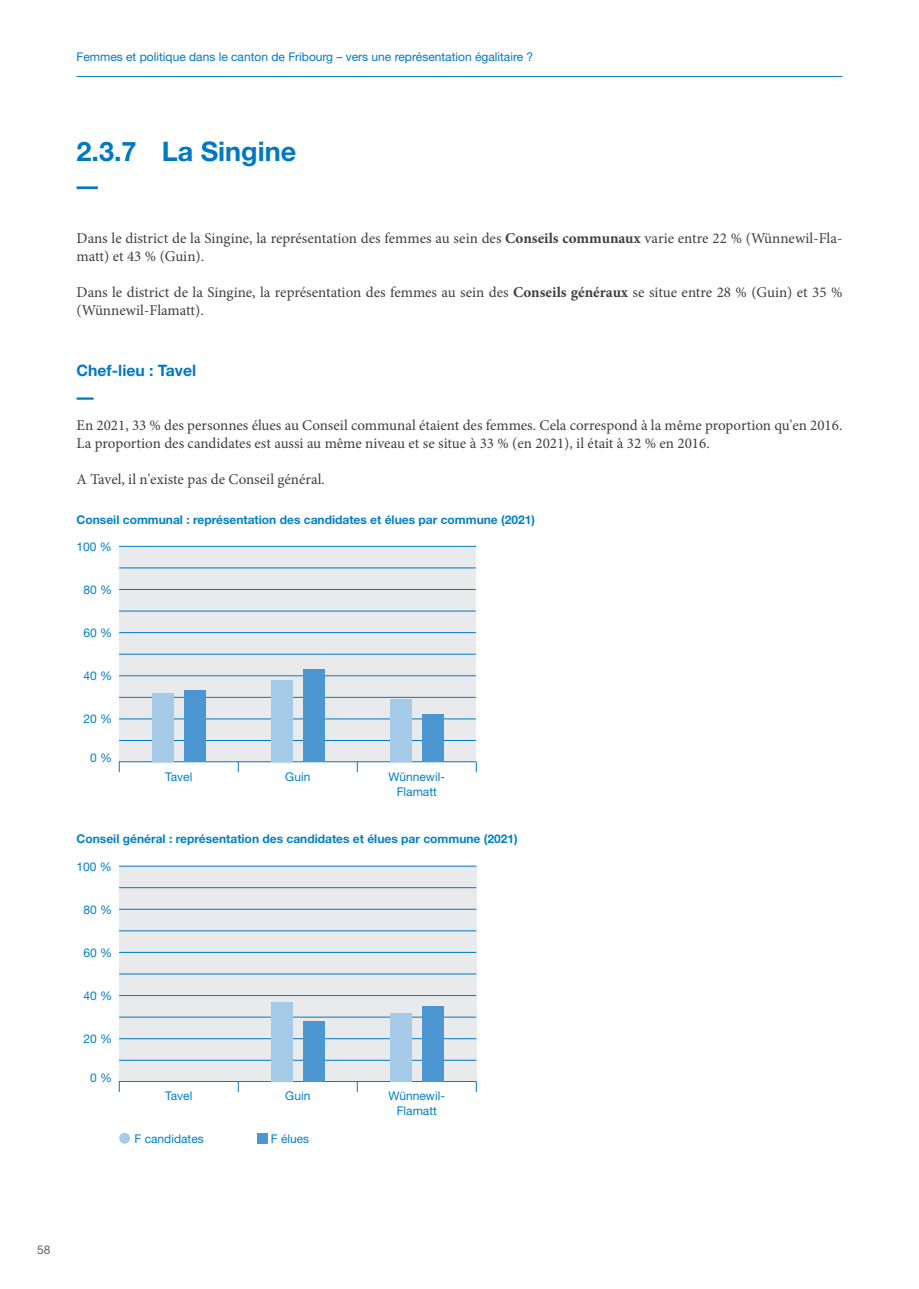
<style>
.page{position:relative;width:919px;height:1289px;background:#fff}
.page>*{position:absolute;margin:0;border:0;box-sizing:border-box;transform-origin:0 0}
.t1{font:700 27px "Helvetica Neue LT Std";color:#0079c2}
.sous-titre-texte_ss{font:700 15.75px "Helvetica Neue LT Std";color:#0079c2}
.Texte{font:15px/18px "Minion Pro";color:#3e3e3f}
.Texte-graph{font:700 12px "Helvetica Neue LT Std";color:#0080c6}
.Texte-graph-2{font:12px/15px "Helvetica Neue LT Std";color:#0080c6;text-align:center}
.t2{font:12px "Helvetica Neue LT Std";color:#0079c2}
.légende_graphiques{font:12px "Helvetica Neue LT Std";color:#0080c6}
.t3{font:12px "Helvetica Neue LT Std";color:#636366}
.s1{font-weight:700}
</style>
<div class="page">
<hr style="left:77px;top:76px;width:765px;height:1px;background:#0079c2">
<div style="left:119px;top:546px;width:357px;height:216px;background:#e6e7e9"></div>
<hr style="left:119px;top:567px;width:356px;height:1px;background:#0079c2">
<hr style="left:119px;top:589px;width:356px;height:1px;background:#0079c2">
<hr style="left:119px;top:632px;width:356px;height:1px;background:#0079c2">
<hr style="left:119px;top:611px;width:356px;height:1px;background:#0079c2">
<hr style="left:119px;top:761px;width:356px;height:1px;background:#0079c2">
<hr style="left:119px;top:697px;width:356px;height:1px;background:#0079c2">
<hr style="left:119px;top:654px;width:356px;height:1px;background:#0079c2">
<hr style="left:119px;top:718px;width:356px;height:1px;background:#0079c2">
<hr style="left:119px;top:740px;width:356px;height:1px;background:#0079c2">
<hr style="left:119px;top:675px;width:356px;height:1px;background:#0079c2">
<hr style="left:119px;top:546px;width:357px;height:1px;background:#0079c2">
<div style="left:152px;top:693px;width:21px;height:69px;background:#a5cbe8"></div>
<div style="left:184px;top:690px;width:21px;height:71px;background:#4c97d1"></div>
<div style="left:390px;top:699px;width:21px;height:63px;background:#a5cbe8"></div>
<div style="left:422px;top:714px;width:21px;height:47px;background:#4c97d1"></div>
<div style="left:271px;top:680px;width:21px;height:82px;background:#a5cbe8"></div>
<div style="left:303px;top:669px;width:21px;height:92px;background:#4c97d1"></div>
<div style="left:119px;top:866px;width:357px;height:215px;background:#e6e7e9"></div>
<hr style="left:119px;top:887px;width:357px;height:1px;background:#0079c2">
<hr style="left:119px;top:909px;width:357px;height:1px;background:#0079c2">
<hr style="left:119px;top:952px;width:357px;height:1px;background:#0079c2">
<hr style="left:119px;top:930px;width:357px;height:1px;background:#0079c2">
<hr style="left:119px;top:1081px;width:357px;height:1px;background:#0079c2">
<hr style="left:119px;top:1016px;width:357px;height:1px;background:#0079c2">
<hr style="left:119px;top:973px;width:357px;height:1px;background:#0079c2">
<hr style="left:119px;top:1038px;width:357px;height:1px;background:#0079c2">
<hr style="left:119px;top:1059px;width:357px;height:1px;background:#0079c2">
<hr style="left:119px;top:995px;width:357px;height:1px;background:#0079c2">
<hr style="left:119px;top:865px;width:357px;height:1px;background:#0079c2">
<div style="left:257px;top:1132px;width:11px;height:11px;background:#4c97d1"></div>
<div style="left:119px;top:1132px;width:11px;height:11px;background:#a5cbe8;border-radius:50%"></div>
<div style="left:390px;top:1012px;width:21px;height:69px;background:#a5cbe8"></div>
<div style="left:422px;top:1005px;width:21px;height:76px;background:#4c97d1"></div>
<div style="left:271px;top:1001px;width:21px;height:80px;background:#a5cbe8"></div>
<div style="left:303px;top:1021px;width:21px;height:60px;background:#4c97d1"></div>
<hr style="left:77px;top:186px;width:21px;height:3px;background:#0079c2">
<hr style="left:77px;top:397px;width:17px;height:3px;background:#0079c2">
<p class="t2" style="left:77px;top:50px;width:458px">Femmes et politique dans le canton de Fribourg – vers une représentation égalitaire ?</p>
<p class="t1" style="left:77px;top:134px;width:221px">2.3.7 La Singine</p>
<p class="Texte" style="left:77px;top:229px;width:767px">Dans le district de la Singine, la représentation des femmes au sein des <span class="s1">Conseils communaux</span> varie entre 22 % (Wünnewil-Fla&shy;matt) et 43 % (Guin).</p>
<p class="Texte" style="left:77px;top:283px;width:767px">Dans le district de la Singine, la représentation des femmes au sein des <span class="s1">Conseils généraux</span> se situe entre 28 % (Guin) et 35 % (Wünnewil-Flamatt).</p>
<p class="sous-titre-texte_ss" style="left:77px;top:361px;width:121px">Chef-lieu : Tavel</p>
<p class="Texte" style="left:77px;top:416px;width:767px">En 2021, 33 % des personnes élues au Conseil communal étaient des femmes. Cela correspond à la même proportion qu'en 2016.<br>La proportion des candidates est aussi au même niveau et se situe à 33 % (en 2021), il était à 32 % en 2016.</p>
<p class="Texte" style="left:77px;top:470px;width:250px">A Tavel, il n'existe pas de Conseil général.</p>
<p class="Texte-graph" style="left:77px;top:512px;width:460px">Conseil communal : représentation des candidates et élues par commune (2021)</p>
<p class="Texte-graph-2" style="left:77px;top:539px;width:37px">100 %</p>
<p class="Texte-graph-2" style="left:83px;top:582px;width:30px">80 %</p>
<p class="Texte-graph-2" style="left:83px;top:625px;width:30px">60 %</p>
<p class="Texte-graph-2" style="left:83px;top:668px;width:30px">40 %</p>
<p class="Texte-graph-2" style="left:83px;top:711px;width:30px">20 %</p>
<p class="Texte-graph-2" style="left:90px;top:750px;width:24px">0 %</p>
<p class="Texte-graph-2" style="left:165px;top:768px;width:29px">Tavel</p>
<p class="Texte-graph-2" style="left:285px;top:768px;width:27px">Guin</p>
<p class="Texte-graph-2" style="left:388px;top:768px;width:58px">Wünnewil-<br>Flamatt</p>
<p class="Texte-graph" style="left:77px;top:831px;width:442px">Conseil général : représentation des candidates et élues par commune (2021)</p>
<p class="Texte-graph-2" style="left:77px;top:858px;width:37px">100 %</p>
<p class="Texte-graph-2" style="left:83px;top:901px;width:30px">80 %</p>
<p class="Texte-graph-2" style="left:83px;top:944px;width:30px">60 %</p>
<p class="Texte-graph-2" style="left:83px;top:987px;width:30px">40 %</p>
<p class="Texte-graph-2" style="left:83px;top:1030px;width:30px">20 %</p>
<p class="Texte-graph-2" style="left:90px;top:1069px;width:24px">0 %</p>
<p class="Texte-graph-2" style="left:165px;top:1088px;width:29px">Tavel</p>
<p class="Texte-graph-2" style="left:285px;top:1088px;width:27px">Guin</p>
<p class="Texte-graph-2" style="left:388px;top:1088px;width:58px">Wünnewil-<br>Flamatt</p>
<p class="légende_graphiques" style="left:134px;top:1131px;width:71px">F candidates</p>
<p class="légende_graphiques" style="left:271px;top:1131px;width:40px">F élues</p>
<p class="t3" style="left:37px;top:1242px;width:15px">58</p>
</div>
